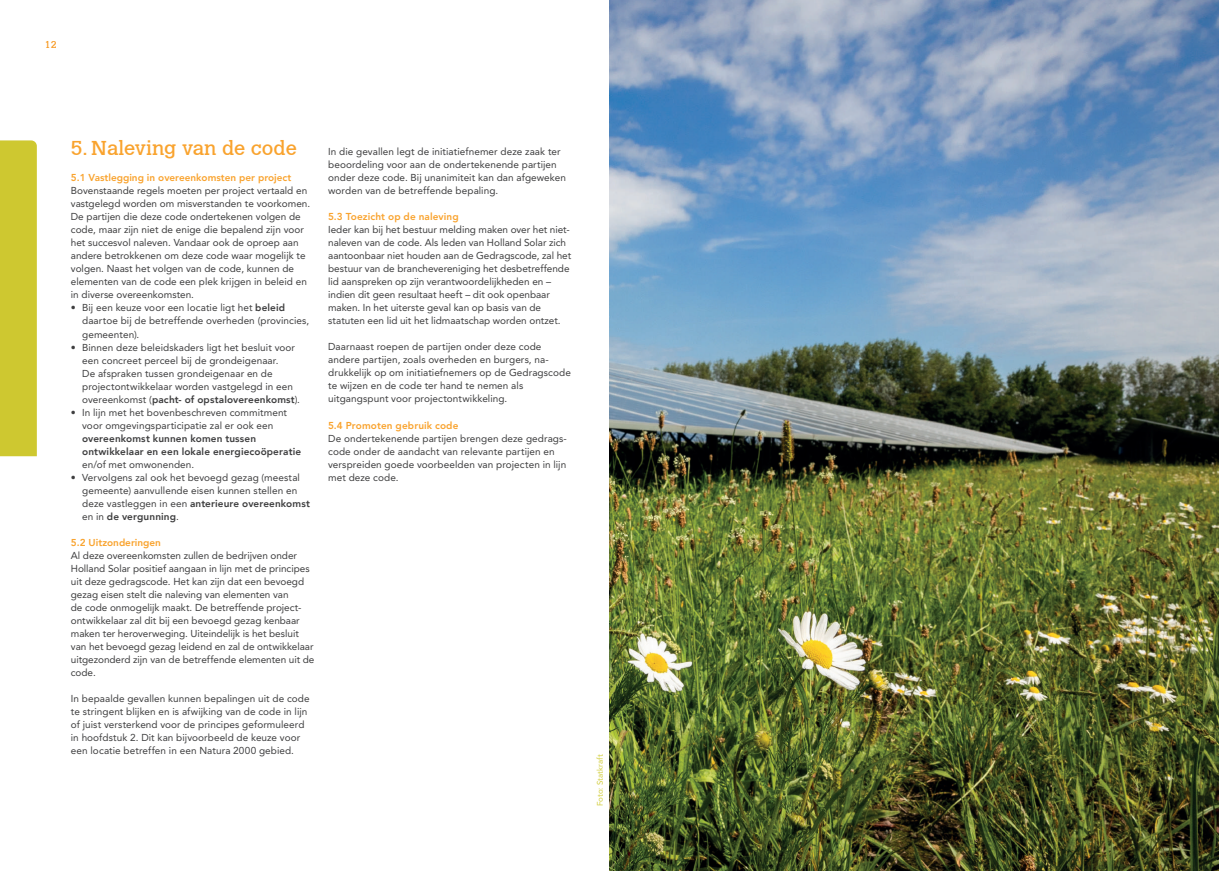
<style>
.page{position:relative;width:1219px;height:871px;background:#fff}
.page>*{position:absolute;margin:0;border:0;box-sizing:border-box;transform-origin:0 0}
.t1{font:20px "Calvert";color:#f9a32e}
.t2{font:10px/13px "Avenir";color:#3e3e3f}
.t3{font:800 10px "Avenir LT Std";color:#f9a32e}
.t4{font:800 10px/13px "Avenir";letter-spacing:.015em;color:#3e3e3f}
.t5{font:800 10px "Avenir";color:#f9a32e}
.t6{font:10px "Calvert";color:#f79a24}
.t7{font:8px "Avenir";color:#d1cd3b}
.s1{font-weight:800}
</style>
<div class="page">
<div style="left:0;top:140px;width:37px;height:316px;background:#cec830"></div>
<img style="left:609px;top:0;width:610px;height:870px">
<p class="t6" style="left:45px;top:38px;width:13px">12</p>
<h1 class="t1" style="left:71px;top:137px;width:228px">5. Naleving van de code</h1>
<p class="t3" style="left:71px;top:172px;width:222px">5.1 Vastlegging in overeenkomsten per project</p>
<p class="t2" style="left:71px;top:185px;width:241px">Bovenstaande regels moeten per project vertaald en vastgelegd worden om misverstanden te voorkomen.<br>De partijen die deze code ondertekenen volgen de code, maar zijn niet de enige die bepalend zijn voor het succesvol naleven. Vandaar ook de oproep aan andere betrokkenen om deze code waar mogelijk te volgen. Naast het volgen van de code, kunnen de elementen van de code een plek krijgen in beleid en in diverse overeenkomsten.</p>
<p class="t2" style="left:82px;top:302px;width:228px;text-indent:-11px">• Bij een keuze voor een locatie ligt het <span class="s1">beleid </span>daartoe bij de betreffende overheden (provincies, gemeenten).</p>
<p class="t2" style="left:82px;top:341px;width:219px;text-indent:-11px">• Binnen deze beleidskaders ligt het besluit voor een concreet perceel bij de grondeigenaar.<br>De afspraken tussen grondeigenaar en de projectontwikkelaar worden vastgelegd in een overeenkomst (<span class="s1">pacht- of opstalovereenkomst</span>).</p>
<p class="t2" style="left:71px;top:406px;width:218px;text-align:center">• In lijn met het bovenbeschreven commitment voor omgevingsparticipatie zal er ook een</p>
<p class="t4" style="left:82px;top:431px;width:220px">overeenkomst kunnen komen tussen ontwikkelaar en een lokale energiecoöperatie</p>
<p class="t2" style="left:82px;top:458px;width:113px">en/of met omwonenden.</p>
<p class="t2" style="left:82px;top:471px;width:229px;text-indent:-11px">• Vervolgens zal ook het bevoegd gezag (meestal gemeente) aanvullende eisen kunnen stellen en deze vastleggen in een <span class="s1">anterieure overeenkomst </span>en in <span class="s1">de vergunning</span>.</p>
<p class="t5" style="left:71px;top:534px;width:92px">5.2 Uitzonderingen</p>
<p class="t2" style="left:71px;top:549px;width:245px">Al deze overeenkomsten zullen de bedrijven onder Holland Solar positief aangaan in lijn met de principes uit deze gedragscode. Het kan zijn dat een bevoegd gezag eisen stelt die naleving van elementen van<br>de code onmogelijk maakt. De betreffende project&shy;ontwikkelaar zal dit bij een bevoegd gezag kenbaar maken ter heroverweging. Uiteindelijk is het besluit van het bevoegd gezag leidend en zal de ontwikkelaar uitgezonderd zijn van de betreffende elementen uit de code.</p>
<p class="t2" style="left:71px;top:692px;width:240px">In bepaalde gevallen kunnen bepalingen uit de code te stringent blijken en is afwijking van de code in lijn of juist versterkend voor de principes geformuleerd in hoofdstuk 2. Dit kan bijvoorbeeld de keuze voor een locatie betreffen in een Natura 2000 gebied.</p>
<p class="t2" style="left:328px;top:146px;width:239px">In die gevallen legt de initiatiefnemer deze zaak ter beoordeling voor aan de ondertekenende partijen onder deze code. Bij unanimiteit kan dan afgeweken worden van de betreffende bepaling.</p>
<p class="t3" style="left:328px;top:211px;width:132px">5.3 Toezicht op de naleving</p>
<p class="t2" style="left:328px;top:224px;width:245px">Ieder kan bij het bestuur melding maken over het niet&shy;naleven van de code. Als leden van Holland Solar zich aantoonbaar niet houden aan de Gedragscode, zal het bestuur van de branchevereniging het desbetreffende lid aanspreken op zijn verantwoordelijkheden en – indien dit geen resultaat heeft – dit ook openbaar maken. In het uiterste geval kan op basis van de statuten een lid uit het lidmaatschap worden ontzet.</p>
<p class="t2" style="left:328px;top:341px;width:244px">Daarnaast roepen de partijen onder deze code andere partijen, zoals overheden en burgers, na&shy;drukkelijk op om initiatiefnemers op de Gedragscode te wijzen en de code ter hand te nemen als uitgangspunt voor projectontwikkeling.</p>
<p class="t3" style="left:328px;top:419px;width:132px">5.4 Promoten gebruik code</p>
<p class="t2" style="left:328px;top:432px;width:240px">De ondertekenende partijen brengen deze gedrags&shy;code onder de aandacht van relevante partijen en verspreiden goede voorbeelden van projecten in lijn met deze code.</p>
<p class="t7" style="left:594px;top:806px;width:53px;rotate:-90deg">Foto: Statkraft</p>
</div>
